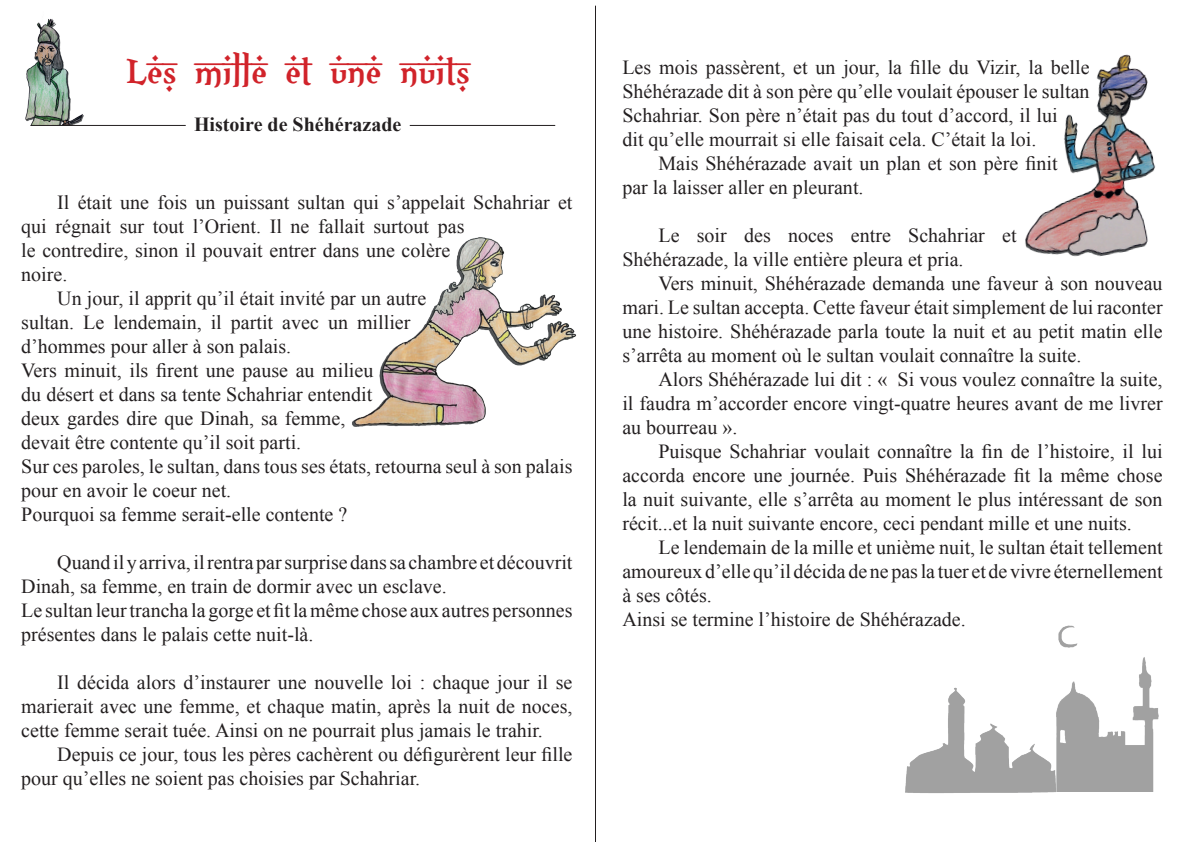
<style>
.page{position:relative;width:1191px;height:842px;background:#fff}
.page>*{position:absolute;margin:0;border:0;box-sizing:border-box;transform-origin:0 0}
.t1{font:37px "XXIIARABIAN ONENIGHTSTAND Bold";color:#d1232a}
.t2{font:20px/24px "Times New Roman";color:#231f20}
.t3{font:700 20px "Times New Roman";color:#231f20}
</style>
<div class="page">
<img style="left:25px;top:18px;width:62px;height:107px">
<img style="left:352px;top:237px;width:224px;height:189px">
<img style="left:1058px;top:625px;width:101px;height:167px">
<img style="left:905px;top:680px;width:154px;height:114px">
<img style="left:1025px;top:54px;width:131px;height:203px">
<hr style="left:595px;top:6px;width:1px;height:836px;background:#231f20">
<hr style="left:30px;top:125px;width:156px;height:1px;background:#231f20">
<hr style="left:410px;top:125px;width:145px;height:1px;background:#231f20">
<h1 class="t1" style="left:126px;top:47px;width:345px">LES MILLE ET UNE NUITS</h1>
<p class="t3" style="left:194px;top:110px;width:209px">Histoire de Shéhérazade</p>
<p class="t2" style="left:57px;top:190px;width:517px">Il était une fois un puissant sultan qui s’appelait Schahriar et</p>
<p class="t2" style="left:21px;top:214px;width:445px">qui régnait sur tout l’Orient. Il ne fallait surtout pas</p>
<p class="t2" style="left:21px;top:238px;width:431px">le contredire, sinon il pouvait entrer dans une colère</p>
<p class="t2" style="left:21px;top:262px;width:48px">noire.</p>
<p class="t2" style="left:57px;top:286px;width:371px">Un jour, il apprit qu’il était invité par un autre</p>
<p class="t2" style="left:21px;top:310px;width:391px">sultan. Le lendemain, il partit avec un millier</p>
<p class="t2" style="left:21px;top:334px;width:271px">d’hommes pour aller à son palais.</p>
<p class="t2" style="left:21px;top:358px;width:354px">Vers minuit, ils firent une pause au milieu</p>
<p class="t2" style="left:21px;top:382px;width:353px">du désert et dans sa tente Schahriar entendit</p>
<p class="t2" style="left:21px;top:406px;width:326px">deux gardes dire que Dinah, sa femme,</p>
<p class="t2" style="left:21px;top:430px;width:281px">devait être contente qu’il soit parti.</p>
<p class="t2" style="left:21px;top:454px;width:552px">Sur ces paroles, le sultan, dans tous ses états, retourna seul à son palais</p>
<p class="t2" style="left:21px;top:478px;width:211px">pour en avoir le coeur net.</p>
<p class="t2" style="left:21px;top:502px;width:328px">Pourquoi sa femme serait-elle contente ?</p>
<p class="t2" style="left:21px;top:550px;width:553px;text-indent:36px">Quand il y arriva, il rentra par surprise dans sa chambre et découvrit Dinah, sa femme, en train de dormir avec un esclave.<br>Le sultan leur trancha la gorge et fit la même chose aux autres personnes présentes dans le palais cette nuit-là.</p>
<p class="t2" style="left:21px;top:670px;width:553px;text-align:justify;text-indent:36px">Il décida alors d’instaurer une nouvelle loi : chaque jour il se marierait avec une femme, et chaque matin, après la nuit de noces, cette femme serait tuée. Ainsi on ne pourrait plus jamais le trahir.</p>
<p class="t2" style="left:21px;top:742px;width:553px;text-indent:36px">Depuis ce jour, tous les pères cachèrent ou défigurèrent leur fille pour qu’elles ne soient pas choisies par Schahriar.</p>
<p class="t2" style="left:622px;top:55px;width:469px">Les mois passèrent, et un jour, la fille du Vizir, la belle</p>
<p class="t2" style="left:622px;top:79px;width:469px">Shéhérazade dit à son père qu’elle voulait épouser le sultan</p>
<p class="t2" style="left:622px;top:103px;width:437px">Schahriar. Son père n’était pas du tout d’accord, il lui</p>
<p class="t2" style="left:622px;top:127px;width:415px">dit qu’elle mourrait si elle faisait cela. C’était la loi.</p>
<p class="t2" style="left:658px;top:151px;width:401px">Mais Shéhérazade avait un plan et son père finit</p>
<p class="t2" style="left:622px;top:175px;width:243px">par la laisser aller en pleurant.</p>
<p class="t2" style="left:622px;top:223px;width:396px;text-indent:36px">Le soir des noces entre Schahriar et<br>Shéhérazade, la ville entière pleura et pria.</p>
<p class="t2" style="left:622px;top:271px;width:542px;text-align:justify;text-indent:36px">Vers minuit, Shéhérazade demanda une faveur à son nouveau mari. Le sultan accepta. Cette faveur était simplement de lui raconter une histoire. Shéhérazade parla toute la nuit et au petit matin elle s’arrêta au moment où le sultan voulait connaître la suite.</p>
<p class="t2" style="left:622px;top:367px;width:542px;text-align:justify;text-indent:36px">Alors Shéhérazade lui dit : « Si vous voulez connaître la suite, il faudra m’accorder encore vingt-quatre heures avant de me livrer au bourreau ».</p>
<p class="t2" style="left:622px;top:439px;width:542px;text-align:justify;text-indent:36px">Puisque Schahriar voulait connaître la fin de l’histoire, il lui accorda encore une journée. Puis Shéhérazade fit la même chose la nuit suivante, elle s’arrêta au moment le plus intéressant de son récit...et la nuit suivante encore, ceci pendant mille et une nuits.</p>
<p class="t2" style="left:622px;top:535px;width:542px;text-indent:36px">Le lendemain de la mille et unième nuit, le sultan était tellement amoureux d’elle qu’il décida de ne pas la tuer et de vivre éternellement à ses côtés.<br>Ainsi se termine l’histoire de Shéhérazade.</p>
</div>
